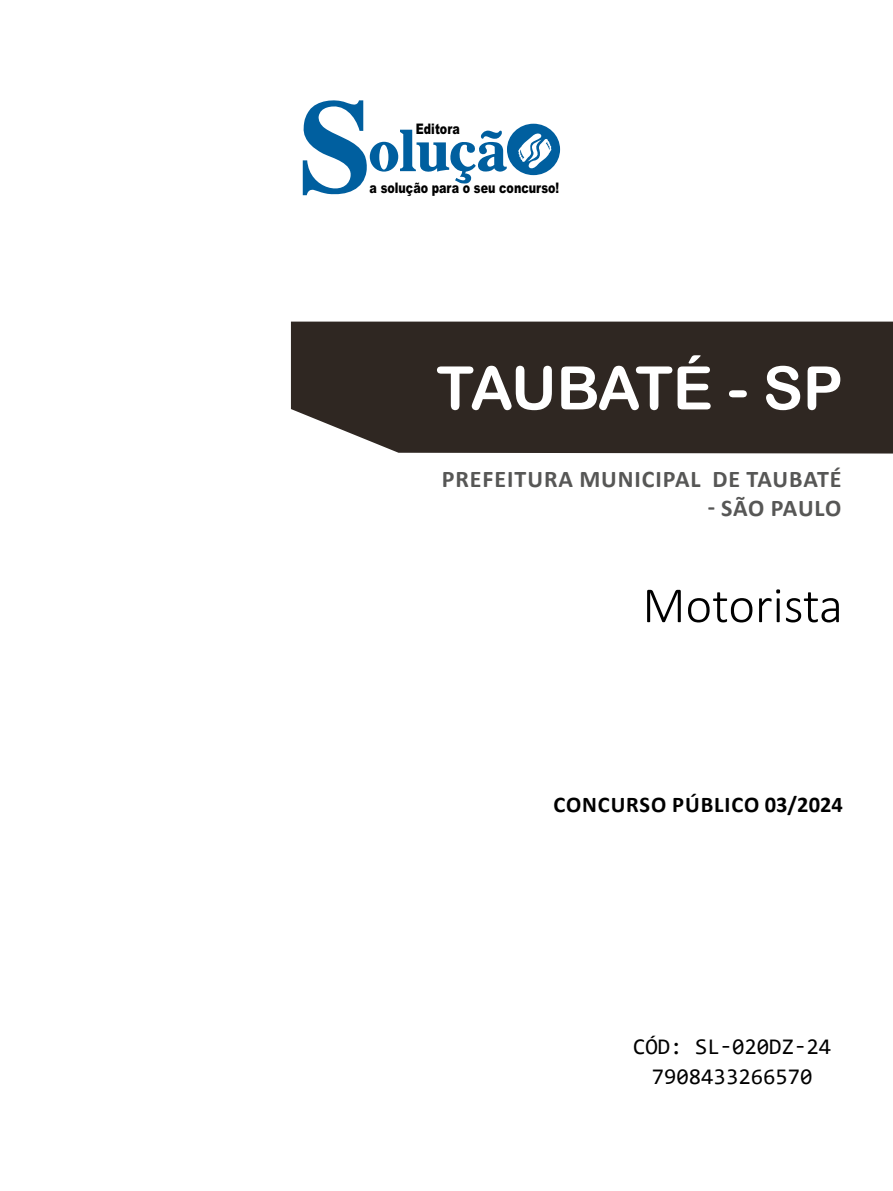
<style>
.page{position:relative;width:893px;height:1191px;background:#fff}
.page>*{position:absolute;margin:0;border:0;box-sizing:border-box;transform-origin:0 0}
.TÍTULO{font:60px "Arial Rounded MT Bold";letter-spacing:-.04em;color:#fff}
.CARGO{font:300 51px "Calibri";color:#000}
.SUBTÍTULO{font:700 24px "Calibri";letter-spacing:.04em;color:#575756}
.SKU_CÓD{font:22.5px "Consolas";color:#000}
.EDITAL{font:700 22.5px "Calibri";letter-spacing:.04em;color:#000}
.t1{font:900 14.55px "Arial";color:#000;scale:.76 1}
</style>
<div class="page">
<div style="left:291px;top:321px;width:602px;height:132px;background:#2f2722"></div>
<svg style="left:303px;top:100px;width:257px;height:96px"></svg>
<p class="t1" style="left:416px;top:118px;width:59px">Editora</p>
<p class="t1" style="left:370px;top:178px;width:251px">a solução para o seu concurso!</p>
<p class="TÍTULO" style="left:436px;top:353px;width:408px">TAUBATÉ - SP</p>
<p class="SUBTÍTULO" style="left:442px;top:462px;width:401px">PREFEITURA MUNICIPAL DE TAUBATÉ</p>
<p class="SUBTÍTULO" style="left:708px;top:491px;width:135px">- SÃO PAULO</p>
<p class="CARGO" style="left:642px;top:573px;width:202px">Motorista</p>
<p class="EDITAL" style="left:553px;top:789px;width:291px">CONCURSO PÚBLICO 03/2024</p>
<p class="SKU_CÓD" style="left:633px;top:1030px;width:199px">CÓD: SL-020DZ-24</p>
<p class="SKU_CÓD" style="left:652px;top:1060px;width:162px">7908433266570</p>
</div>
